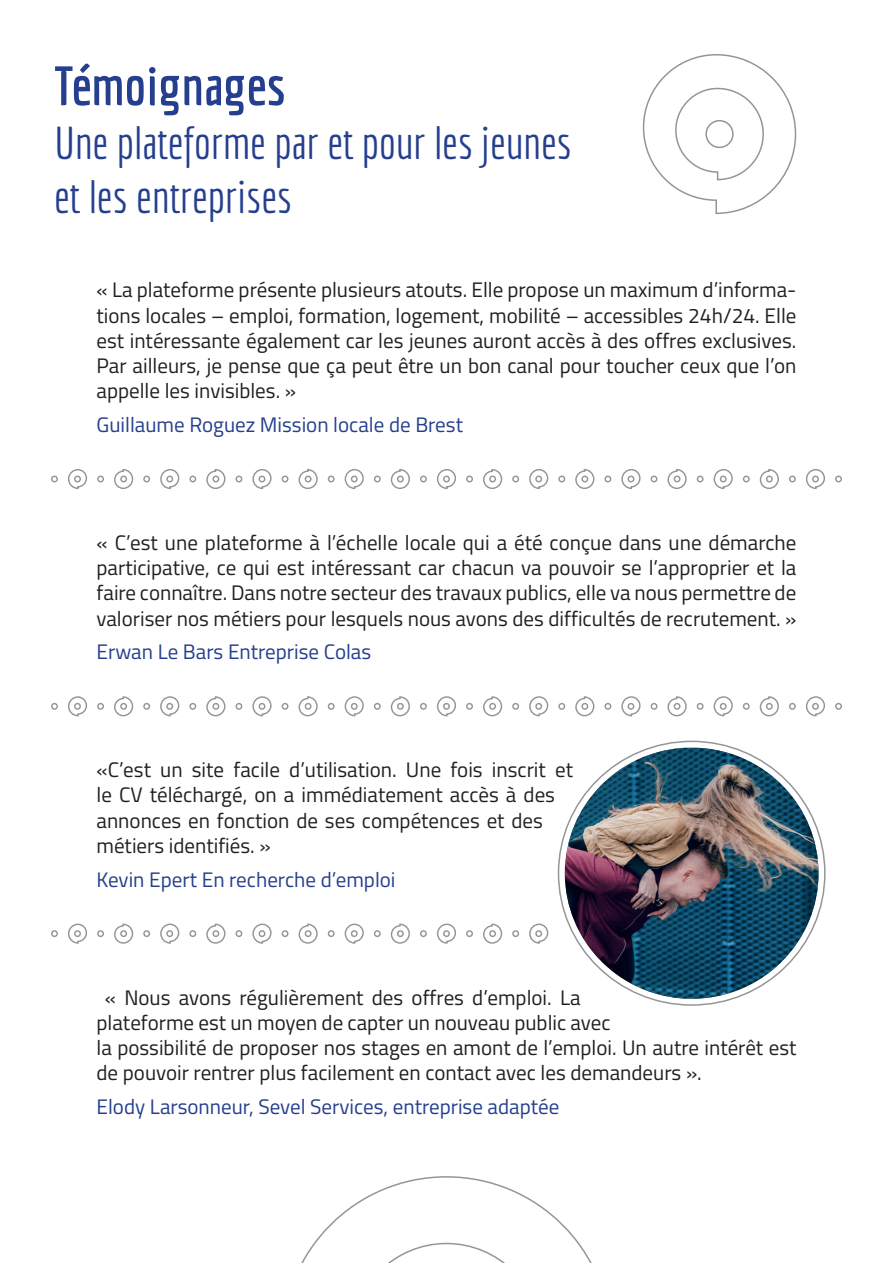
<style>
.page{position:relative;width:893px;height:1263px;background:#fff}
.page>*{position:absolute;margin:0;border:0;box-sizing:border-box;transform-origin:0 0}
.t1{font:700 54px "Economica";color:#253f8e}
.t2{font:45px/54px "Economica";color:#253f8e}
.t3{font:21px/25.2px "Titillium Web";color:#231f20;text-align:justify}
.t4{font:21px "Titillium Web";color:#253f8e}
</style>
<div class="page">
<svg style="left:51px;top:696px;width:791px;height:21px"></svg>
<svg style="left:51px;top:469px;width:791px;height:20px"></svg>
<svg style="left:51px;top:923px;width:498px;height:21px"></svg>
<svg style="left:642px;top:54px;width:155px;height:160px"></svg>
<svg style="left:301px;top:1176px;width:291px;height:87px"></svg>
<img style="left:565px;top:748px;width:253px;height:250px;border-radius:122px">
<h1 class="t1" style="left:54px;top:55px;width:233px">Témoignages</h1>
<h2 class="t2" style="left:54px;top:116px;width:519px">Une plateforme par et pour les jeunes et les entreprises</h2>
<p class="t3" style="left:97px;top:276px;width:701px">« La plateforme présente plusieurs atouts. Elle propose un maximum d’informa&shy;tions locales – emploi, formation, logement, mobilité – accessibles 24h/24. Elle est intéressante également car les jeunes auront accès à des offres exclusives.<br>Par ailleurs, je pense que ça peut être un bon canal pour toucher ceux que l’on appelle les invisibles. »</p>
<p class="t4" style="left:97px;top:409px;width:368px">Guillaume Roguez Mission locale de Brest</p>
<p class="t3" style="left:97px;top:529px;width:701px">« C’est une plateforme à l’échelle locale qui a été conçue dans une démarche participative, ce qui est intéressant car chacun va pouvoir se l’approprier et la faire connaître. Dans notre secteur des travaux publics, elle va nous permettre de valoriser nos métiers pour lesquels nous avons des difficultés de recrutement. »</p>
<p class="t4" style="left:97px;top:636px;width:276px">Erwan Le Bars Entreprise Colas</p>
<p class="t3" style="left:97px;top:756px;width:478px;text-align:left">«C’est un site facile d’utilisation. Une fois inscrit et le CV téléchargé, on a immédiatement accès à des annonces en fonction de ses compétences et des métiers identifiés. »</p>
<p class="t4" style="left:97px;top:864px;width:301px">Kevin Epert En recherche d’emploi</p>
<p class="t3" style="left:97px;top:983px;width:701px;text-align:left;text-indent:8px">« Nous avons régulièrement des offres d’emploi. La<br>plateforme est un moyen de capter un nouveau public avec<br>la possibilité de proposer nos stages en amont de l’emploi. Un autre intérêt est de pouvoir rentrer plus facilement en contact avec les demandeurs ».</p>
<p class="t4" style="left:97px;top:1091px;width:464px">Elody Larsonneur, Sevel Services, entreprise adaptée</p>
</div>
